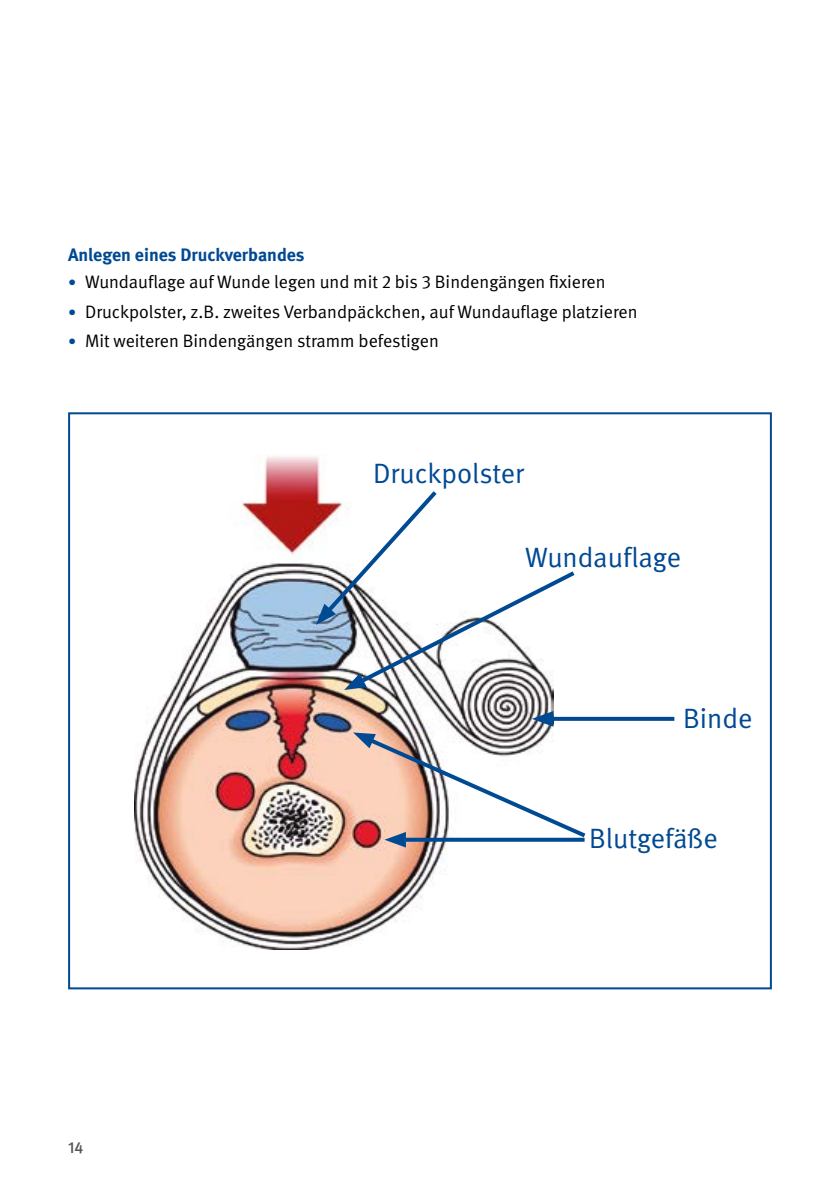
<style>
.page{position:relative;width:840px;height:1191px;background:#fff}
.page>*{position:absolute;margin:0;border:0;box-sizing:border-box;transform-origin:0 0}
.Plakat_Text_in_Kästc{font:28px "DGUV Meta";color:#004993}
.t1{font:18px "DGUV Meta";color:#000}
.Zwischenüberschrift{font:700 18px "DGUV Meta";color:#004993}
.t2{font:500 16px "DGUV Meta";color:#565656}
.s1{font-size:16px;color:#004993}
</style>
<div class="page">
<img style="left:135px;top:456px;width:418px;height:493px">
<svg style="left:316px;top:487px;width:259px;height:203px"></svg>
<svg style="left:553px;top:717px;width:121px;height:4px"></svg>
<svg style="left:531px;top:711px;width:22px;height:15px"></svg>
<svg style="left:353px;top:732px;width:233px;height:115px"></svg>
<p class="Zwischenüberschrift" style="left:68px;top:244px;width:238px">Anlegen eines Druckverbandes</p>
<p class="t1" style="left:68px;top:271px;width:538px"><span class="s1">•</span> Wundauflage auf Wunde legen und mit 2 bis 3 Bindengängen fixieren</p>
<p class="t1" style="left:68px;top:301px;width:570px"><span class="s1">•</span> Druckpolster, z.B. zweites Verbandpäckchen, auf Wundauflage platzieren</p>
<p class="t1" style="left:68px;top:331px;width:372px"><span class="s1">•</span> Mit weiteren Bindengängen stramm befestigen</p>
<p class="Plakat_Text_in_Kästc" style="left:373px;top:457px;width:152px">Druckpolster</p>
<p class="Plakat_Text_in_Kästc" style="left:525px;top:541px;width:157px">Wundauflage</p>
<p class="Plakat_Text_in_Kästc" style="left:682px;top:701px;width:71px">Binde</p>
<p class="t2" style="left:68px;top:1137px;width:17px">14</p>
<p class="Plakat_Text_in_Kästc" style="left:589px;top:821px;width:130px">Blutgefäße</p>
</div>
